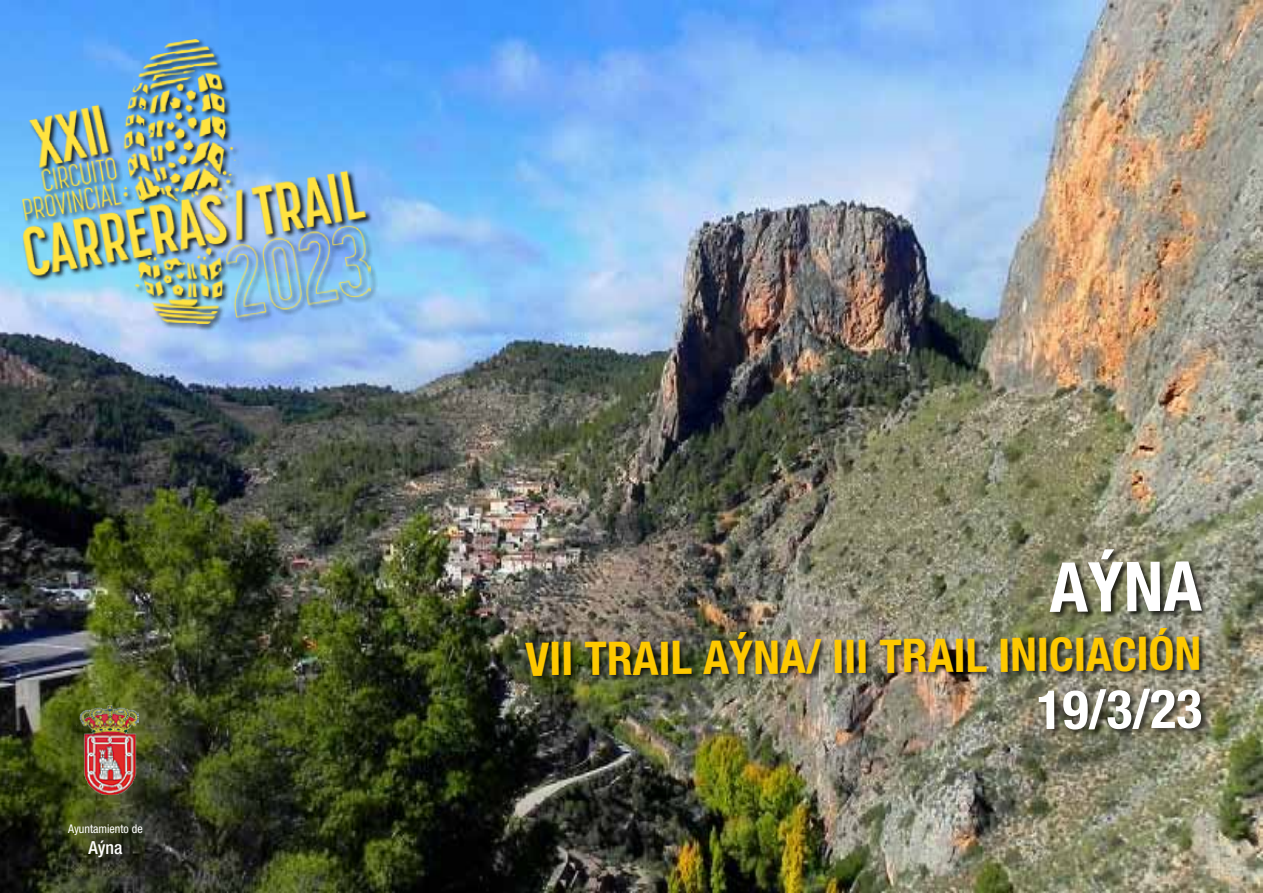
<style>
.page{position:relative;width:1263px;height:893px;background:#fff}
.page>*{position:absolute;margin:0;border:0;box-sizing:border-box;transform-origin:0 0}
.t1{font:700 condensed 69px "Helvetica Neue";color:#fff}
.t2{font:700 condensed 54px "Helvetica Neue";color:#fff}
.t3{font:700 condensed 46.5px "Helvetica Neue";letter-spacing:-.01em;color:#fec900}
.t4{font:500 condensed 18px "Helvetica Neue";color:#fff}
.t5{font:condensed 12px "Helvetica Neue";color:#fff}
</style>
<div class="page">
<img style="left:0;top:0;width:1263px;height:893px">
<div style="left:524px;top:627px;width:683px;height:56px;background:#000;opacity:.75"></div>
<div style="left:1048px;top:548px;width:161px;height:71px;background:#000;opacity:.75"></div>
<div style="left:1037px;top:687px;width:171px;height:50px;background:#000;opacity:.6"></div>
<div style="left:21px;top:38px;width:357px;height:293px;background:#000;opacity:.89"></div>
<img style="left:22px;top:39px;width:349px;height:285px">
<img style="left:77px;top:706px;width:61px;height:88px">
<p class="t5" style="left:68px;top:822px;width:76px">Ayuntamiento de</p>
<p class="t4" style="left:88px;top:837px;width:36px">Aýna</p>
<h1 class="t1" style="left:1050px;top:545px;width:154px">AÝNA</h1>
<p class="t3" style="left:525px;top:628px;width:678px">VII TRAIL AÝNA/ III TRAIL INICIACIÓN</p>
<p class="t2" style="left:1037px;top:677px;width:168px">19/3/23</p>
</div>
